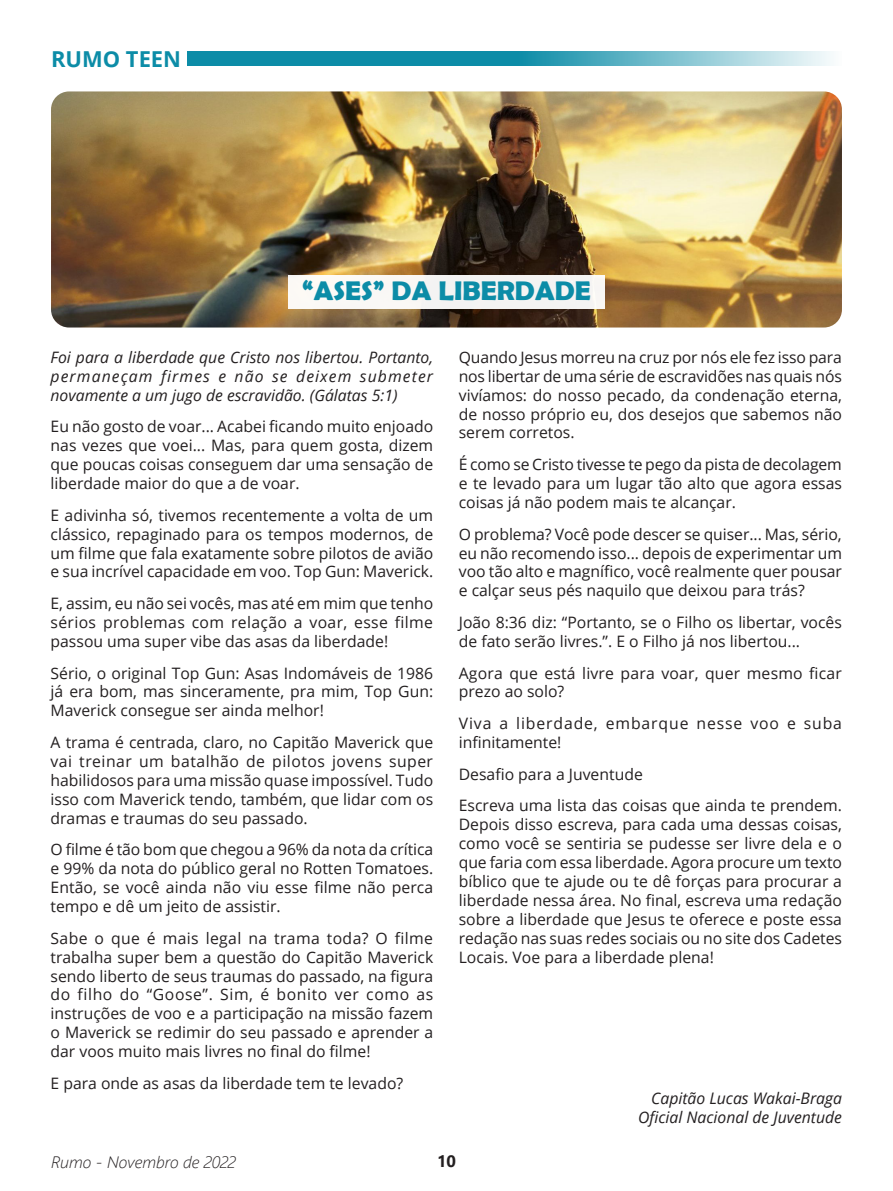
<style>
.page{position:relative;width:893px;height:1191px;background:#fff}
.page>*{position:absolute;margin:0;border:0;box-sizing:border-box;transform-origin:0 0}
.t1{font:700 27px "Berlin Sans FB Demi";color:#0c8ca7;scale:1.05 1}
.t2{font:700 21.9px "Open Sans";color:#0c8ca7}
.t3{font:italic 300 16.5px "Segoe UI";color:#231f20}
.t4{font:700 16.5px "Segoe UI";color:#231f20}
.t5{font:italic 15.9px/18.9px "Open Sans";color:#231f20;text-align:right}
.t6{font:15.75px/18.9px "Open Sans";color:#231f20;text-align:justify}
.t7{font:italic 15.75px/18.9px "Open Sans";color:#231f20;text-align:justify}
.t8{font:15.75px/18.9px "Open Sans";letter-spacing:.055em;color:#231f20}
</style>
<div class="page">
<svg style="left:188px;top:51px;width:643px;height:15px;background:#44a6bb"></svg>
<img style="left:51px;top:91px;width:791px;height:236px">
<div style="left:288px;top:275px;width:317px;height:33px;background:#f5f4f3"></div>
<h2 class="t2" style="left:51px;top:43px;width:132px">RUMO TEEN</h2>
<h1 class="t1" style="left:302px;top:275px;width:277px">“ASES” DA LIBERDADE</h1>
<p class="t7" style="left:51px;top:347px;width:384px">Foi para a liberdade que Cristo nos libertou. Portanto, permaneçam firmes e não se deixem submeter novamente a um jugo de escravidão. (Gálatas 5:1)</p>
<p class="t6" style="left:51px;top:417px;width:384px">Eu não gosto de voar... Acabei ficando muito enjoado nas vezes que voei... Mas, para quem gosta, dizem que poucas coisas conseguem dar uma sensação de liberdade maior do que a de voar.</p>
<p class="t6" style="left:51px;top:505px;width:384px">E adivinha só, tivemos recentemente a volta de um clássico, repaginado para os tempos modernos, de um filme que fala exatamente sobre pilotos de avião e sua incrível capacidade em voo. Top Gun: Maverick.</p>
<p class="t6" style="left:51px;top:593px;width:384px">E, assim, eu não sei vocês, mas até em mim que tenho sérios problemas com relação a voar, esse filme passou uma super vibe das asas da liberdade!</p>
<p class="t6" style="left:51px;top:663px;width:384px">Sério, o original Top Gun: Asas Indomáveis de 1986 já era bom, mas sinceramente, pra mim, Top Gun:<br>Maverick consegue ser ainda melhor!</p>
<p class="t6" style="left:51px;top:732px;width:384px">A trama é centrada, claro, no Capitão Maverick que vai treinar um batalhão de pilotos jovens super habilidosos para uma missão quase impossível. Tudo isso com Maverick tendo, também, que lidar com os dramas e traumas do seu passado.</p>
<p class="t6" style="left:51px;top:839px;width:384px">O filme é tão bom que chegou a 96% da nota da crítica e 99% da nota do público geral no Rotten Tomatoes.<br>Então, se você ainda não viu esse filme não perca tempo e dê um jeito de assistir.</p>
<p class="t6" style="left:51px;top:928px;width:384px">Sabe o que é mais legal na trama toda? O filme trabalha super bem a questão do Capitão Maverick sendo liberto de seus traumas do passado, na figura do filho do “Goose”. Sim, é bonito ver como as instruções de voo e a participação na missão fazem o Maverick se redimir do seu passado e aprender a dar voos muito mais livres no final do filme!</p>
<p class="t6" style="left:51px;top:1073px;width:354px">E para onde as asas da liberdade tem te levado?</p>
<p class="t6" style="left:459px;top:347px;width:385px">Quando Jesus morreu na cruz por nós ele fez isso para nos libertar de uma série de escravidões nas quais nós vivíamos: do nosso pecado, da condenação eterna, de nosso próprio eu, dos desejos que sabemos não serem corretos.</p>
<p class="t6" style="left:459px;top:454px;width:385px">É como se Cristo tivesse te pego da pista de decolagem e te levado para um lugar tão alto que agora essas coisas já não podem mais te alcançar.</p>
<p class="t6" style="left:459px;top:524px;width:385px">O problema? Você pode descer se quiser... Mas, sério, eu não recomendo isso... depois de experimentar um voo tão alto e magnífico, você realmente quer pousar e calçar seus pés naquilo que deixou para trás?</p>
<p class="t6" style="left:459px;top:612px;width:385px">João 8:36 diz: “Portanto, se o Filho os libertar, vocês de fato serão livres.”. E o Filho já nos libertou...</p>
<p class="t6" style="left:459px;top:663px;width:385px">Agora que está livre para voar, quer mesmo ficar prezo ao solo?</p>
<p class="t8" style="left:459px;top:713px;width:385px">Viva a liberdade, embarque nesse voo e suba infinitamente!</p>
<p class="t6" style="left:459px;top:757px;width:385px;line-height:31.7px">Desafio para a Juventude<br>Escreva uma lista das coisas que ainda te prendem.</p>
<p class="t6" style="left:459px;top:814px;width:385px">Depois disso escreva, para cada uma dessas coisas, como você se sentiria se pudesse ser livre dela e o que faria com essa liberdade. Agora procure um texto bíblico que te ajude ou te dê forças para procurar a liberdade nessa área. No final, escreva uma redação sobre a liberdade que Jesus te oferece e poste essa redação nas suas redes sociais ou no site dos Cadetes Locais. Voe para a liberdade plena!</p>
<p class="t5" style="left:638px;top:1088px;width:205px">Capitão Lucas Wakai-Braga<br>Oficial Nacional de Juventude</p>
<p class="t3" style="left:51px;top:1146px;width:186px">Rumo - Novembro de 2022</p>
<p class="t4" style="left:437px;top:1145px;width:20px">10</p>
</div>
